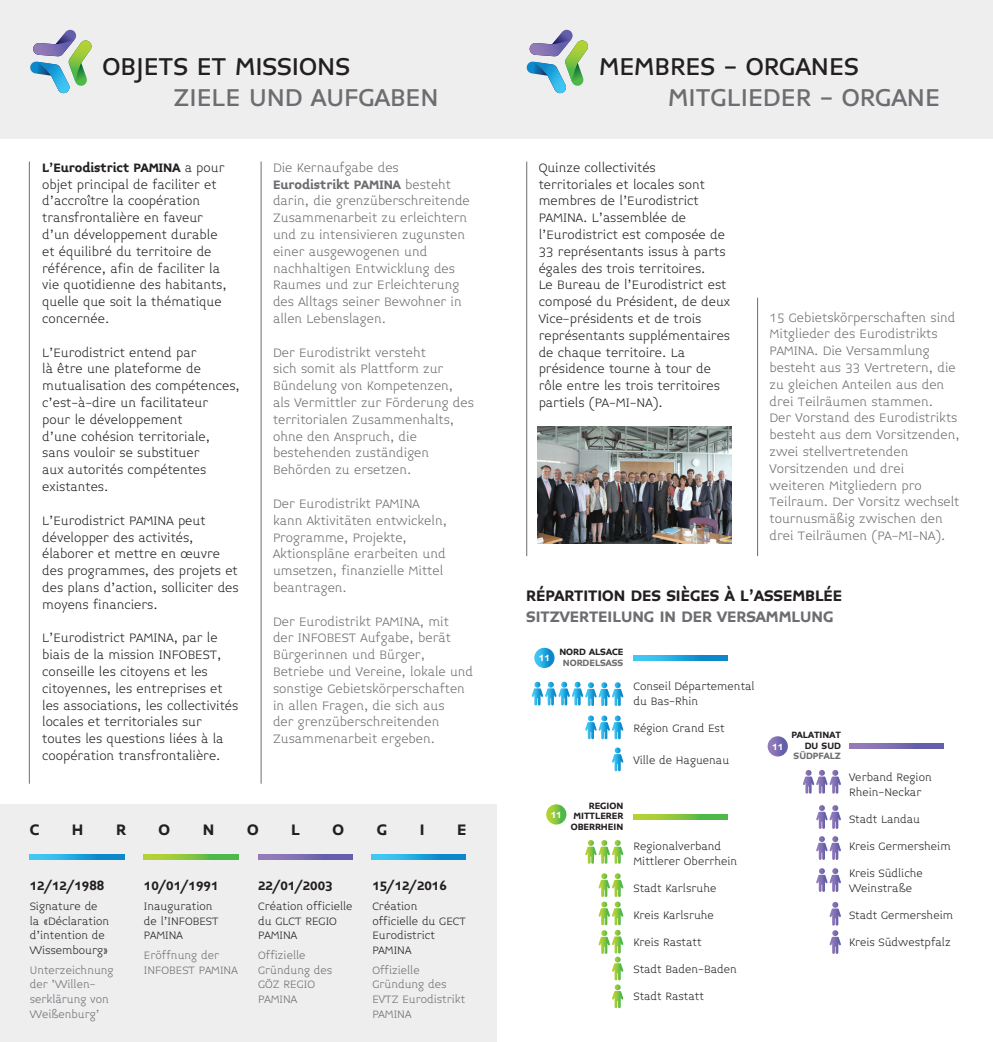
<style>
.page{position:relative;width:993px;height:1042px;background:#fff}
.page>*{position:absolute;margin:0;border:0;box-sizing:border-box;transform-origin:0 0}
.t1{font:500 28px "Midiet Sans";color:#6c6d70}
.t2{font:500 28px "Midiet Sans";color:#231f20}
.t3{font:700 17.5px "Midiet Sans";color:#231f20}
.t4{font:700 17.5px "Midiet Sans";color:#6c6d70}
.t5{font:300 14px/16.8px "Midiet Serif";color:#231f20}
.t6{font:300 14px/16.8px "Midiet Serif";color:#6c6d70}
.t7{font:700 14px "Midiet Sans";color:#231f20}
.t8{font:300 12.25px/14.7px "Midiet Serif";color:#231f20}
.t9{font:300 12.25px/14.7px "Midiet Serif";color:#6c6d70}
.t10{font:700 10.5px/10.5px "Midiet Sans";color:#231f20;text-align:right}
.t11{font:700 10.5px "Midiet Sans";color:#6c6d70}
.t12{font:700 10.5px "Midiet Sans";color:#fff}
.s1{font-weight:700}
</style>
<div class="page">
<div style="left:0;top:804px;width:496px;height:238px;background:#eeeeef"></div>
<div style="left:0;top:0;width:992px;height:139px;background:#eeeeef"></div>
<svg style="left:30px;top:30px;width:62px;height:64px"></svg>
<svg style="left:526px;top:30px;width:62px;height:64px"></svg>
<svg style="left:30px;top:854px;width:94px;height:5px"></svg>
<svg style="left:144px;top:854px;width:94px;height:5px"></svg>
<svg style="left:258px;top:854px;width:94px;height:5px"></svg>
<svg style="left:371px;top:854px;width:94px;height:5px"></svg>
<svg style="left:633px;top:655px;width:94px;height:5px"></svg>
<svg style="left:849px;top:743px;width:94px;height:5px"></svg>
<hr style="left:260px;top:162px;width:1px;height:622px;background:#6c6d70">
<hr style="left:29px;top:162px;width:1px;height:622px;background:#6c6d70">
<hr style="left:756px;top:298px;width:1px;height:258px;background:#6c6d70">
<hr style="left:526px;top:162px;width:1px;height:394px;background:#6c6d70">
<svg style="left:585px;top:715px;width:38px;height:24px"></svg>
<svg style="left:803px;top:770px;width:37px;height:23px"></svg>
<svg style="left:816px;top:805px;width:24px;height:24px"></svg>
<svg style="left:816px;top:836px;width:24px;height:24px"></svg>
<svg style="left:816px;top:868px;width:24px;height:24px"></svg>
<svg style="left:829px;top:902px;width:11px;height:52px"></svg>
<svg style="left:612px;top:747px;width:11px;height:24px"></svg>
<svg style="left:531px;top:682px;width:92px;height:24px"></svg>
<svg style="left:633px;top:815px;width:94px;height:4px"></svg>
<svg style="left:585px;top:840px;width:38px;height:24px"></svg>
<svg style="left:598px;top:873px;width:25px;height:135px"></svg>
<img style="left:537px;top:427px;width:193px;height:116px">
<div style="left:534px;top:648px;width:20px;height:20px;background:linear-gradient(to right,#52d6fc,#0380c7);border-radius:10px"></div>
<svg style="left:546px;top:804px;width:20px;height:20px"></svg>
<svg style="left:767px;top:736px;width:20px;height:20px"></svg>
<h1 class="t2" style="left:103px;top:50px;width:56px">OBJETS</h1>
<h1 class="t2" style="left:197px;top:50px;width:120px">ET MISSIONS</h1>
<h1 class="t1" style="left:173px;top:82px;width:38px">ZIELE</h1>
<h1 class="t1" style="left:249px;top:82px;width:172px">UND AUFGABEN</h1>
<p class="t5" style="left:42px;top:159px;width:186px"><span class="s1">L’Eurodistrict PAMINA</span> a pour objet principal de faciliter et d’accroître la coopération transfrontalière en faveur d’un développement durable et équilibré du territoire de référence, afin de faciliter la vie quotidienne des habitants, quelle que soit la thématique concernée.</p>
<p class="t5" style="left:42px;top:344px;width:199px">L’Eurodistrict entend par<br>là être une plateforme de mutualisation des compétences, c’est-à-dire un facilitateur pour le développement<br>d’une cohésion territoriale, sans vouloir se substituer<br>aux autorités compétentes existantes.</p>
<p class="t5" style="left:42px;top:512px;width:198px">L’Eurodistrict PAMINA peut développer des activités, élaborer et mettre en œuvre des programmes, des projets et des plans d’action, solliciter des moyens financiers.</p>
<p class="t5" style="left:42px;top:630px;width:197px">L’Eurodistrict PAMINA, par le biais de la mission INFOBEST, conseille les citoyens et les citoyennes, les entreprises et les associations, les collectivités locales et territoriales sur toutes les questions liées à la coopération transfrontalière.</p>
<p class="t6" style="left:273px;top:159px;width:198px">Die Kernaufgabe des<br><span class="s1">Eurodistrikt PAMINA</span> besteht darin, die grenzüberschreitende<br>Zusammenarbeit zu erleichtern und zu intensivieren zugunsten einer ausgewogenen und nachhaltigen Entwicklung des<br>Raumes und zur Erleichterung des Alltags seiner Bewohner in allen Lebenslagen.</p>
<p class="t6" style="left:273px;top:344px;width:202px">Der Eurodistrikt versteht<br>sich somit als Plattform zur<br>Bündelung von Kompetenzen,<br>als Vermittler zur Förderung des territorialen Zusammenhalts, ohne den Anspruch, die bestehenden zuständigen<br>Behörden zu ersetzen.</p>
<p class="t6" style="left:273px;top:495px;width:175px">Der Eurodistrikt PAMINA kann Aktivitäten entwickeln,<br>Programme, Projekte,<br>Aktionspläne erarbeiten und umsetzen, finanzielle Mittel beantragen.</p>
<p class="t6" style="left:273px;top:613px;width:201px">Der Eurodistrikt PAMINA, mit<br>der INFOBEST Aufgabe, berät<br>Bürgerinnen und Bürger,<br>Betriebe und Vereine, lokale und sonstige Gebietskörperschaften in allen Fragen, die sich aus<br>der grenzüberschreitenden<br>Zusammenarbeit ergeben.</p>
<p class="t3" style="left:30px;top:820px;width:11px">C</p>
<p class="t3" style="left:72px;top:820px;width:13px">H</p>
<p class="t3" style="left:116px;top:820px;width:11px">R</p>
<p class="t3" style="left:158px;top:820px;width:13px">O</p>
<p class="t3" style="left:203px;top:820px;width:11px">N</p>
<p class="t3" style="left:247px;top:820px;width:13px">O</p>
<p class="t3" style="left:291px;top:820px;width:10px">L</p>
<p class="t3" style="left:332px;top:820px;width:13px">O</p>
<p class="t3" style="left:376px;top:820px;width:12px">G</p>
<p class="t3" style="left:420px;top:820px;width:6px">I</p>
<p class="t3" style="left:457px;top:820px;width:11px">E</p>
<p class="t7" style="left:30px;top:878px;width:76px">12/12/1988</p>
<p class="t8" style="left:30px;top:899px;width:81px">Signature de la «Déclaration d’intention de<br>Wissembourg»</p>
<p class="t9" style="left:30px;top:962px;width:85px">Unterzeichnung der ‘Willen&shy;serklärung von<br>Weißenburg’</p>
<p class="t7" style="left:144px;top:878px;width:76px">10/01/1991</p>
<p class="t8" style="left:144px;top:899px;width:76px">Inauguration de l’INFOBEST<br>PAMINA</p>
<p class="t9" style="left:144px;top:948px;width:95px">Eröffnung der<br>INFOBEST PAMINA</p>
<p class="t7" style="left:258px;top:878px;width:76px">22/01/2003</p>
<p class="t8" style="left:258px;top:899px;width:96px">Création officielle du GLCT REGIO<br>PAMINA</p>
<p class="t9" style="left:258px;top:948px;width:76px">Offizielle<br>Gründung des<br>GÖZ REGIO<br>PAMINA</p>
<p class="t7" style="left:372px;top:878px;width:76px">15/12/2016</p>
<p class="t8" style="left:372px;top:899px;width:95px">Création officielle du GECT<br>Eurodistrict<br>PAMINA</p>
<p class="t9" style="left:372px;top:962px;width:94px">Offizielle<br>Gründung des<br>EVTZ Eurodistrikt<br>PAMINA</p>
<h1 class="t2" style="left:599px;top:50px;width:19px">MEM</h1>
<h1 class="t2" style="left:654px;top:50px;width:31px">BRES</h1>
<h1 class="t2" style="left:723px;top:50px;width:39px">- ORGANES</h1>
<h1 class="t1" style="left:599px;top:82px;width:45px">M</h1>
<h1 class="t1" style="left:688px;top:82px;width:171px">ITGLIEDER - ORGANE</h1>
<p class="t5" style="left:538px;top:159px;width:193px">Quinze collectivités territoriales et locales sont membres de l’Eurodistrict<br>PAMINA. L’assemblée de l’Eurodistrict est composée de<br>33 représentants issus à parts égales des trois territoires.<br>Le Bureau de l’Eurodistrict est composé du Président, de deux<br>Vice-présidents et de trois représentants supplémentaires de chaque territoire. La présidence tourne à tour de rôle entre les trois territoires partiels (PA-MI-NA).</p>
<p class="t6" style="left:769px;top:309px;width:192px">15 Gebietskörperschaften sind<br>Mitglieder des Eurodistrikts<br>PAMINA. Die Versammlung besteht aus 33 Vertretern, die zu gleichen Anteilen aus den drei Teilräumen stammen.<br>Der Vorstand des Eurodistrikts besteht aus dem Vorsitzenden, zwei stellvertretenden<br>Vorsitzenden und drei weiteren Mitgliedern pro<br>Teilraum. Der Vorsitz wechselt tournusmäßig zwischen den drei Teilräumen (PA-MI-NA).</p>
<p class="t3" style="left:526px;top:586px;width:317px">RÉPARTITION DES SIÈGES À L’ASSEMBLÉE</p>
<p class="t4" style="left:526px;top:607px;width:243px">SITZVERTEILUNG IN DER VERSAMM</p>
<p class="t4" style="left:791px;top:607px;width:43px">LUNG</p>
<p class="t12" style="left:538px;top:652px;width:13px">11</p>
<p class="t10" style="left:559px;top:647px;width:65px">NORD ALSACE</p>
<p class="t11" style="left:562px;top:656px;width:62px">NORDELSASS</p>
<p class="t8" style="left:633px;top:679px;width:123px">Conseil Départemental du Bas-Rhin</p>
<p class="t8" style="left:633px;top:721px;width:92px">Région Grand Est</p>
<p class="t8" style="left:633px;top:753px;width:97px">Ville de Haguenau</p>
<p class="t12" style="left:550px;top:809px;width:13px">11</p>
<p class="t10" style="left:570px;top:800px;width:54px;text-align:left;text-indent:18px">REGION<br>MITTLERER<br>OBERRHEIN</p>
<p class="t8" style="left:633px;top:839px;width:105px">Regionalverband<br>Mittlerer Oberrhein</p>
<p class="t8" style="left:633px;top:881px;width:84px">Stadt Karlsruhe</p>
<p class="t8" style="left:633px;top:908px;width:82px">Kreis Karlsruhe</p>
<p class="t8" style="left:633px;top:935px;width:69px">Kreis Rastatt</p>
<p class="t8" style="left:633px;top:962px;width:105px">Stadt Baden-Baden</p>
<p class="t8" style="left:633px;top:989px;width:72px">Stadt Rastatt</p>
<p class="t12" style="left:771px;top:741px;width:13px">11</p>
<p class="t10" style="left:791px;top:730px;width:51px">PALATINAT<br>DU SUD</p>
<p class="t11" style="left:793px;top:750px;width:49px">SÜDPFALZ</p>
<p class="t8" style="left:848px;top:770px;width:84px">Verband Region<br>Rhein-Neckar</p>
<p class="t8" style="left:848px;top:812px;width:73px">Stadt Landau</p>
<p class="t8" style="left:848px;top:839px;width:103px">Kreis Germersheim</p>
<p class="t8" style="left:848px;top:866px;width:75px">Kreis Südliche<br>Weinstraße</p>
<p class="t8" style="left:848px;top:908px;width:106px">Stadt Germersheim</p>
<p class="t8" style="left:848px;top:935px;width:103px">Kreis Südwestpfalz</p>
</div>
